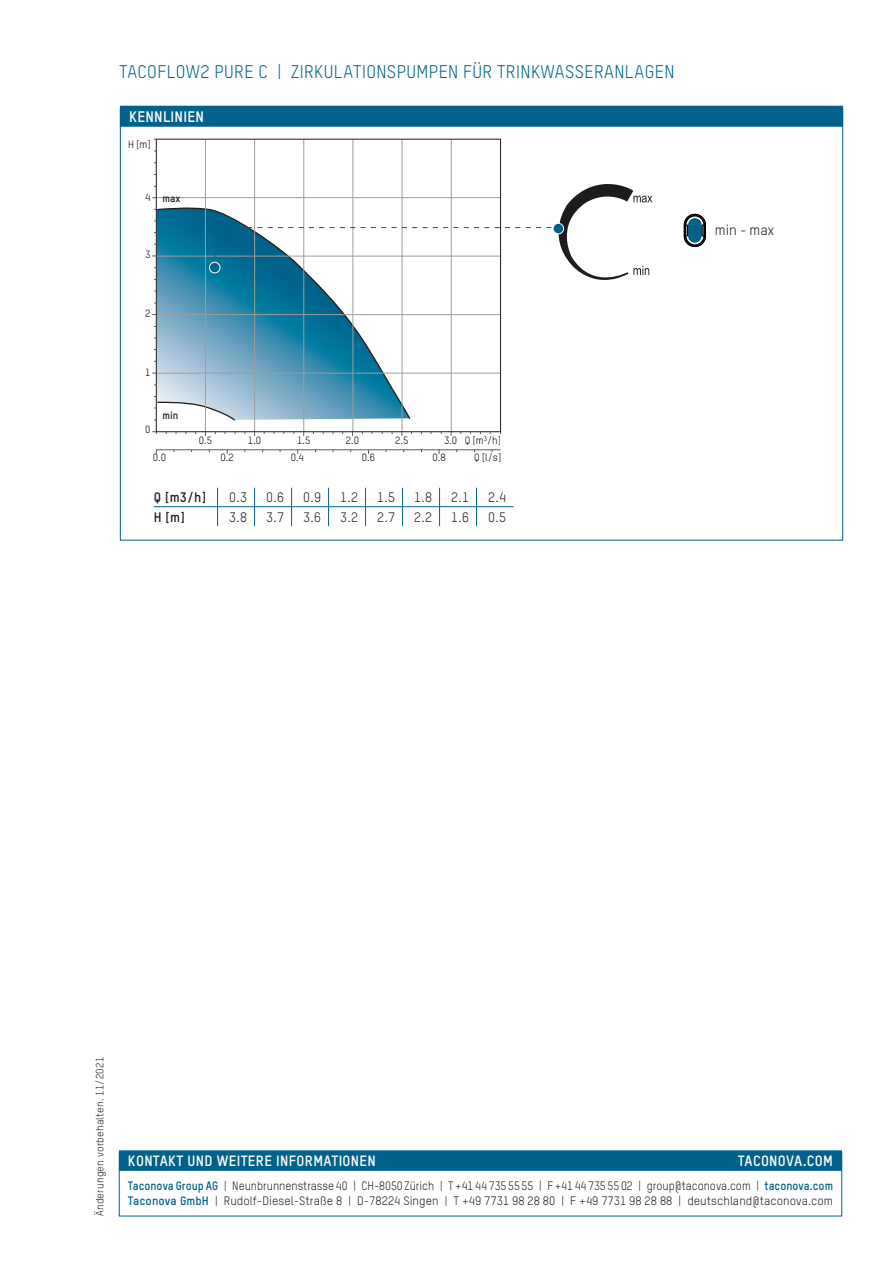
<style>
.page{position:relative;width:893px;height:1263px;background:#fff}
.page>*{position:absolute;margin:0;border:0;box-sizing:border-box;transform-origin:0 0}
.Produkttitel_Sublin{font:18px "TSTARPRO";letter-spacing:.02em;color:#00628a}
.Box_Titel{font:700 15px "TSTARPRO";letter-spacing:.02em;color:#fff}
.Box_Titel-2{font:700 14.7px "TSTARPRO";letter-spacing:.02em;color:#fff}
.t1{font:14.25px "TSTARPRO";color:#1c1c1b}
.t2{font:13.5px "TSTARPRO";color:#1d1d1b}
.t3{font:700 13.5px "TSTARPRO";color:#1d1d1b}
.Legende{font:12px "TSTARPRO";letter-spacing:.005em;color:#1d1d1b;scale:.95 1}
.Legende-2{font:12px "TSTARPRO";letter-spacing:.005em;color:#1d1d1b}
.Legende-3{font:10.5px "TSTARPRO";letter-spacing:.02em;color:#1d1d1b}
.t4{font:10.35px/17.4px "TSTARPRO";color:#000;text-align:right}
.t5{font:700 10.35px "TSTARPRO";color:#1c1c1b}
.s1{font-weight:700;color:#00628a}
</style>
<div class="page">
<svg style="left:158px;top:207px;width:253px;height:213px;background:#65a2bc"></svg>
<hr style="left:205px;top:139px;width:1px;height:293px;background:#9d9d9c">
<hr style="left:254px;top:139px;width:1px;height:293px;background:#9d9d9c">
<hr style="left:303px;top:139px;width:1px;height:293px;background:#9d9d9c">
<hr style="left:353px;top:139px;width:1px;height:293px;background:#9d9d9c">
<hr style="left:402px;top:139px;width:1px;height:293px;background:#9d9d9c">
<hr style="left:451px;top:139px;width:1px;height:293px;background:#9d9d9c">
<hr style="left:156px;top:373px;width:345px;height:1px;background:#9d9d9c">
<hr style="left:156px;top:314px;width:345px;height:1px;background:#9d9d9c">
<hr style="left:156px;top:256px;width:345px;height:1px;background:#9d9d9c">
<hr style="left:156px;top:197px;width:345px;height:1px;background:#9d9d9c">
<div style="left:156px;top:139px;width:345px;height:293px;border:1px solid #1c1c1b"></div>
<svg style="left:154px;top:396px;width:82px;height:26px"></svg>
<svg style="left:152px;top:431px;width:5px;height:3px"></svg>
<hr style="left:156px;top:449px;width:345px;height:1px;background:#5b595e">
<svg style="left:684px;top:214px;width:22px;height:33px"></svg>
<svg style="left:214px;top:184px;width:438px;height:108px"></svg>
<div style="left:209px;top:262px;width:11px;height:11px;background:#006189;border-radius:50%"></div>
<div style="left:209px;top:262px;width:11px;height:11px;border:1px solid #fff;border-radius:50%"></div>
<div style="left:553px;top:223px;width:11px;height:11px;background:#006189;border-radius:50%"></div>
<div style="left:553px;top:223px;width:11px;height:11px;border:1px solid #fff;border-radius:50%"></div>
<hr style="left:154px;top:506px;width:64px;height:1px;background:#00628a">
<hr style="left:218px;top:506px;width:37px;height:1px;background:#00628a">
<svg style="left:217px;top:488px;width:1px;height:38px"></svg>
<hr style="left:255px;top:506px;width:37px;height:1px;background:#00628a">
<svg style="left:254px;top:488px;width:1px;height:38px"></svg>
<hr style="left:292px;top:506px;width:36px;height:1px;background:#00628a">
<svg style="left:291px;top:488px;width:1px;height:38px"></svg>
<hr style="left:329px;top:506px;width:36px;height:1px;background:#00628a">
<hr style="left:366px;top:506px;width:36px;height:1px;background:#00628a">
<hr style="left:403px;top:506px;width:36px;height:1px;background:#00628a">
<hr style="left:440px;top:506px;width:37px;height:1px;background:#00628a">
<svg style="left:328px;top:488px;width:1px;height:38px"></svg>
<svg style="left:365px;top:488px;width:1px;height:38px"></svg>
<svg style="left:402px;top:488px;width:1px;height:38px"></svg>
<svg style="left:439px;top:488px;width:1px;height:38px"></svg>
<svg style="left:476px;top:488px;width:1px;height:38px"></svg>
<hr style="left:477px;top:506px;width:36px;height:1px;background:#00628a">
<div style="left:120px;top:106px;width:723px;height:21px;background:#00628a"></div>
<div style="left:119px;top:1150px;width:723px;height:21px;background:#00628a"></div>
<div style="left:119px;top:1152px;width:723px;height:64px;border:1px solid #00628a"></div>
<p class="Produkttitel_Sublin" style="left:119px;top:61px;width:557px">TACOFLOW2 PURE C | ZIRKULATIONSPUMPEN FÜR TRINKWASSERANLAGEN</p>
<p class="Box_Titel" style="left:129px;top:107px;width:77px">KENNLINIEN</p>
<p class="t4" style="left:128px;top:135px;width:24px">H [m]</p>
<p class="t4" style="left:145px;top:188px;width:7px">4</p>
<p class="t5" style="left:163px;top:192px;width:19px">max</p>
<p class="t4" style="left:145px;top:246px;width:7px">3</p>
<p class="t4" style="left:145px;top:305px;width:7px">2</p>
<p class="t4" style="left:145px;top:363px;width:7px">1</p>
<p class="t4" style="left:145px;top:420px;width:7px">0</p>
<p class="t5" style="left:163px;top:408px;width:17px">min</p>
<p class="t4" style="left:199px;top:431px;width:15px">0.5</p>
<p class="t4" style="left:248px;top:431px;width:15px">1.0</p>
<p class="t4" style="left:297px;top:431px;width:15px">1.5</p>
<p class="t4" style="left:346px;top:431px;width:15px">2.0</p>
<p class="t4" style="left:395px;top:431px;width:15px">2.5</p>
<p class="t4" style="left:444px;top:431px;width:15px">3.0</p>
<p class="t4" style="left:153px;top:449px;width:15px">0.0</p>
<p class="t4" style="left:221px;top:449px;width:15px">0.2</p>
<p class="t4" style="left:291px;top:449px;width:15px">0.4</p>
<p class="t4" style="left:362px;top:449px;width:15px">0.6</p>
<p class="t4" style="left:432px;top:449px;width:15px">0.8</p>
<p class="t4" style="left:465px;top:431px;width:38px">Q [m<sup>3</sup>/h]<br>Q [l/s]</p>
<p class="t3" style="left:154px;top:489px;width:54px">Q [m3/h]</p>
<p class="t2" style="left:229px;top:489px;width:19px">0.3</p>
<p class="t2" style="left:266px;top:489px;width:19px">0.6</p>
<p class="t2" style="left:303px;top:489px;width:19px">0.9</p>
<p class="t2" style="left:340px;top:489px;width:19px">1.2</p>
<p class="t2" style="left:377px;top:489px;width:19px">1.5</p>
<p class="t2" style="left:414px;top:489px;width:19px">1.8</p>
<p class="t2" style="left:451px;top:489px;width:19px">2.1</p>
<p class="t2" style="left:488px;top:489px;width:19px">2.4</p>
<p class="t3" style="left:154px;top:508px;width:32px">H [m]</p>
<p class="t2" style="left:229px;top:509px;width:19px">3.8</p>
<p class="t2" style="left:266px;top:509px;width:19px">3.7</p>
<p class="t2" style="left:303px;top:509px;width:19px">3.6</p>
<p class="t2" style="left:340px;top:509px;width:19px">3.2</p>
<p class="t2" style="left:377px;top:509px;width:19px">2.7</p>
<p class="t2" style="left:414px;top:509px;width:19px">2.2</p>
<p class="t2" style="left:451px;top:509px;width:19px">1.6</p>
<p class="t2" style="left:488px;top:509px;width:19px">0.5</p>
<p class="t1" style="left:715px;top:221px;width:61px">min - max</p>
<p class="Legende-3" style="left:94px;top:1216px;width:161px;rotate:-90deg">Änderungen vorbehalten. 11/2021</p>
<p class="Box_Titel-2" style="left:128px;top:1151px;width:249px">KONTAKT UND WEITERE INFORMATIONEN</p>
<p class="Box_Titel-2" style="left:738px;top:1151px;width:97px">TACONOVA.COM</p>
<p class="Legende" style="left:128px;top:1178px;width:744px"><span class="s1">Taconova Group AG</span> | Neunbrunnenstrasse 40 | CH-8050 Zürich | T +41 44 735 55 55 | F +41 44 735 55 02 | group@taconova.com | <span class="s1">taconova.com</span></p>
<p class="Legende-2" style="left:128px;top:1194px;width:707px"><span class="s1">Taconova GmbH</span> | Rudolf-Diesel-Straße 8 | D-78224 Singen | T +49 7731 98 28 80 | F +49 7731 98 28 88 | deutschland@taconova.com</p>
</div>
